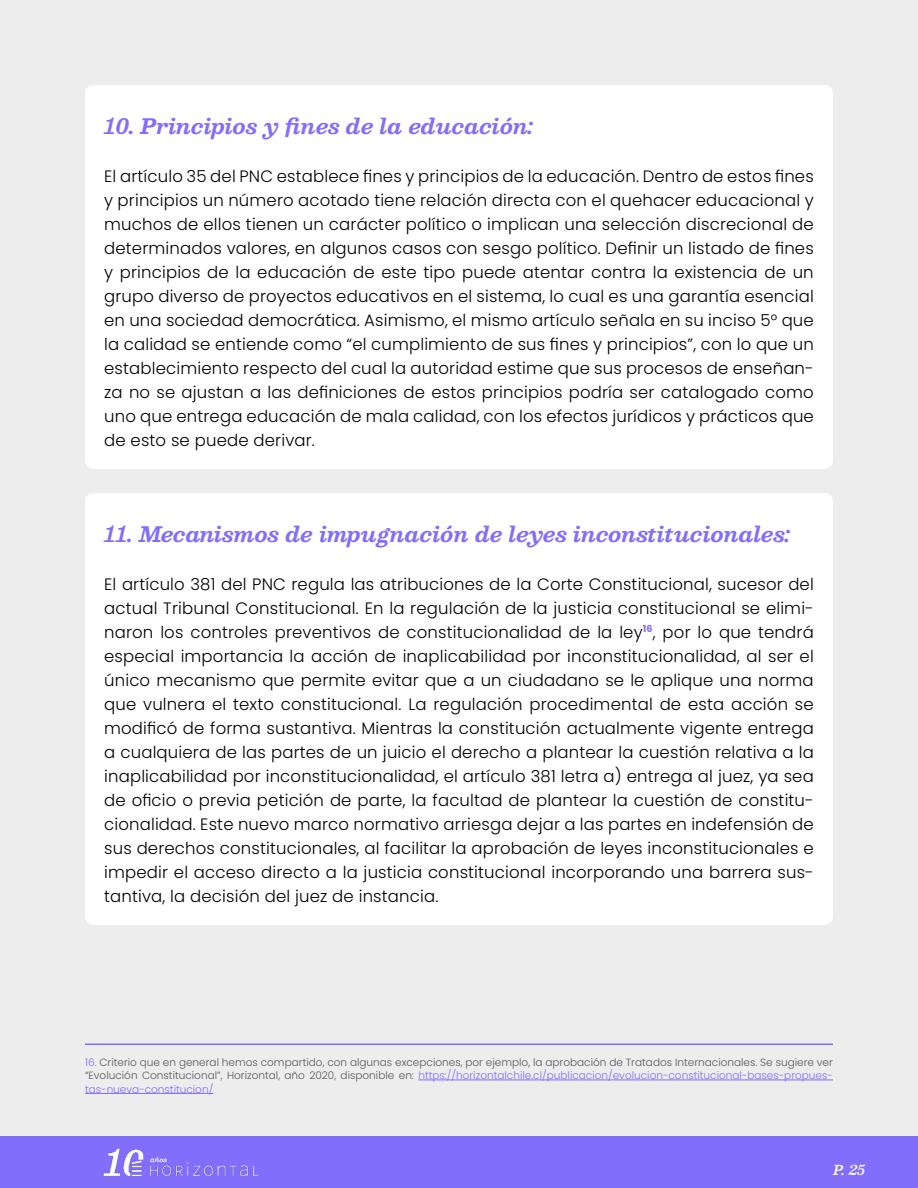
<style>
.page{position:relative;width:918px;height:1188px;background:#fff}
.page>*{position:absolute;margin:0;border:0;box-sizing:border-box;transform-origin:0 0}
.t1{font:italic 700 21px "Besley";color:#826efa}
.t2{font:300 16.5px/24px "Poppins";letter-spacing:.01em;color:#000;text-align:justify}
.t3{font:italic 600 13.5px "Besley";color:#fff}
.t4{font:300 10.5px/13.5px "Poppins";color:#595959;text-align:justify}
.s1{color:#826efa}
</style>
<div class="page">
<div style="left:0;top:0;width:918px;height:1142px;background:#ededed"></div>
<div style="left:0;top:1136px;width:918px;height:52px;background:#826efa"></div>
<img style="left:103px;top:1148px;width:156px;height:29px">
<div style="left:85px;top:85px;width:748px;height:384px;background:#fff;border-radius:9px"></div>
<div style="left:85px;top:493px;width:748px;height:432px;background:#fff;border-radius:9px"></div>
<hr style="left:418px;top:1080px;width:415px;height:1px;background:#826efa">
<hr style="left:85px;top:1093px;width:128px;height:1px;background:#826efa">
<hr style="left:85px;top:1044px;width:748px;height:1px;background:#826efa">
<p class="t1" style="left:104px;top:111px;width:430px">10. Principios y fines de la educación:</p>
<p class="t2" style="left:104px;top:164px;width:711px">El artículo 35 del PNC establece fines y principios de la educación. Dentro de estos fines y principios un número acotado tiene relación directa con el quehacer educacional y muchos de ellos tienen un carácter político o implican una selección discrecional de determinados valores, en algunos casos con sesgo político. Definir un listado de fines y principios de la educación de este tipo puede atentar contra la existencia de un grupo diverso de proyectos educativos en el sistema, lo cual es una garantía esencial en una sociedad democrática. Asimismo, el mismo artículo señala en su inciso 5° que la calidad se entiende como “el cumplimiento de sus fines y principios”, con lo que un establecimiento respecto del cual la autoridad estime que sus procesos de enseñan&shy;za no se ajustan a las definiciones de estos principios podría ser catalogado como uno que entrega educación de mala calidad, con los efectos jurídicos y prácticos que de esto se puede derivar.</p>
<p class="t1" style="left:104px;top:519px;width:686px">11. Mecanismos de impugnación de leyes inconstitucionales:</p>
<p class="t2" style="left:104px;top:572px;width:711px">El artículo 381 del PNC regula las atribuciones de la Corte Constitucional, sucesor del actual Tribunal Constitucional. En la regulación de la justicia constitucional se elimi&shy;naron los controles preventivos de constitucionalidad de la ley<sup>16</sup>, por lo que tendrá especial importancia la acción de inaplicabilidad por inconstitucionalidad, al ser el único mecanismo que permite evitar que a un ciudadano se le aplique una norma que vulnera el texto constitucional. La regulación procedimental de esta acción se modificó de forma sustantiva. Mientras la constitución actualmente vigente entrega a cualquiera de las partes de un juicio el derecho a plantear la cuestión relativa a la inaplicabilidad por inconstitucionalidad, el artículo 381 letra a) entrega al juez, ya sea de oficio o previa petición de parte, la facultad de plantear la cuestión de constitu&shy;cionalidad. Este nuevo marco normativo arriesga dejar a las partes en indefensión de sus derechos constitucionales, al facilitar la aprobación de leyes inconstitucionales e impedir el acceso directo a la justicia constitucional incorporando una barrera sus&shy;tantiva, la decisión del juez de instancia.</p>
<p class="t4" style="left:85px;top:1055px;width:749px"><span class="s1">16.</span> Criterio que en general hemos compartido, con algunas excepciones, por ejemplo, la aprobación de Tratados Internacionales. Se sugiere ver “Evolución Constitucional”, Horizontal, año 2020, disponible en: <span class="s1">https://horizontalchile.cl/publicacion/evolucion-constitucional-bases-propues&shy;tas-nueva-constitucion/</span></p>
<p class="t3" style="left:834px;top:1161px;width:33px">P. 25</p>
</div>
